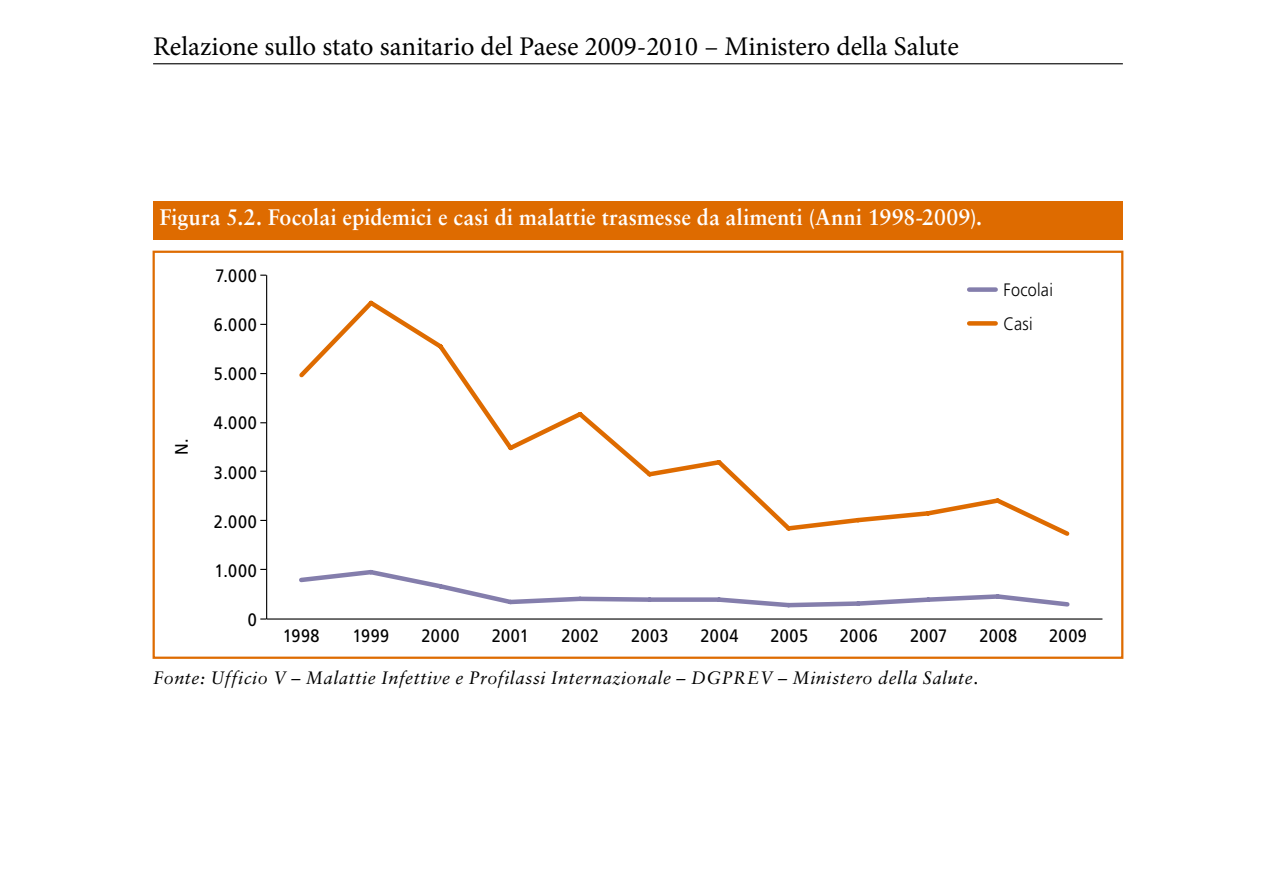
<style>
.page{position:relative;width:1276px;height:893px;background:#fff}
.page>*{position:absolute;margin:0;border:0;box-sizing:border-box;transform-origin:0 0}
.t1{font:27px "Minion Pro";color:#000}
.t2{font:700 22.5px "Sabon LT Std";letter-spacing:.01em;color:#fff;scale:.95 1}
.t3{font:italic 18px "Sabon LT Std";letter-spacing:.03em;color:#000}
.t4{font:18px "Frutiger";letter-spacing:.05em;color:#000;scale:.9 1}
.t5{font:300 18px/34.4px "Frutiger";letter-spacing:.015em;color:#000;scale:.9 1}
</style>
<div class="page">
<hr style="left:153px;top:63px;width:970px;height:1px;background:#000">
<div style="left:153px;top:202px;width:970px;height:38px;background:#de6b00"></div>
<svg style="left:260px;top:618px;width:6px;height:2px"></svg>
<hr style="left:266px;top:275px;width:1px;height:344px;background:#000">
<hr style="left:267px;top:618px;width:835px;height:2px;background:#000">
<svg style="left:299px;top:569px;width:771px;height:39px"></svg>
<svg style="left:299px;top:300px;width:771px;height:236px"></svg>
<div style="left:969px;top:287px;width:26px;height:5px;background:#847eac"></div>
<div style="left:969px;top:321px;width:26px;height:5px;background:#de6b00"></div>
<div style="left:153px;top:251px;width:970px;height:408px;border:2px solid #de6b00"></div>
<h1 class="t1" style="left:153px;top:28px;width:807px">Relazione sullo stato sanitario del Paese 2009-2010 – Ministero della Salute</h1>
<p class="t2" style="left:160px;top:204px;width:867px">Figura 5.2. Focolai epidemici e casi di malattie trasmesse da alimenti (Anni 1998-2009).</p>
<p class="t4" style="left:171px;top:455px;width:20px;rotate:-90deg">N.</p>
<p class="t4" style="left:215px;top:265px;width:48px">7.000</p>
<p class="t4" style="left:214px;top:314px;width:49px">6.000</p>
<p class="t4" style="left:214px;top:363px;width:49px">5.000</p>
<p class="t4" style="left:214px;top:413px;width:49px">4.000</p>
<p class="t4" style="left:214px;top:462px;width:49px">3.000</p>
<p class="t4" style="left:214px;top:511px;width:49px">2.000</p>
<p class="t4" style="left:215px;top:560px;width:48px">1.000</p>
<p class="t4" style="left:248px;top:609px;width:12px">0</p>
<p class="t5" style="left:1003px;top:272px;width:56px">Focolai<br>Casi</p>
<p class="t4" style="left:283px;top:625px;width:42px">1998</p>
<p class="t4" style="left:352px;top:625px;width:42px">1999</p>
<p class="t4" style="left:422px;top:625px;width:44px">2000</p>
<p class="t4" style="left:492px;top:625px;width:43px">2001</p>
<p class="t4" style="left:561px;top:625px;width:43px">2002</p>
<p class="t4" style="left:631px;top:625px;width:43px">2003</p>
<p class="t4" style="left:700px;top:625px;width:44px">2004</p>
<p class="t4" style="left:770px;top:625px;width:43px">2005</p>
<p class="t4" style="left:840px;top:625px;width:44px">2006</p>
<p class="t4" style="left:910px;top:625px;width:43px">2007</p>
<p class="t4" style="left:979px;top:625px;width:44px">2008</p>
<p class="t4" style="left:1049px;top:625px;width:43px">2009</p>
<p class="t3" style="left:153px;top:668px;width:827px">Fonte: Ufficio V – Malattie Infettive e Profilassi Internazionale – DGPREV – Ministero della Salute.</p>
</div>
